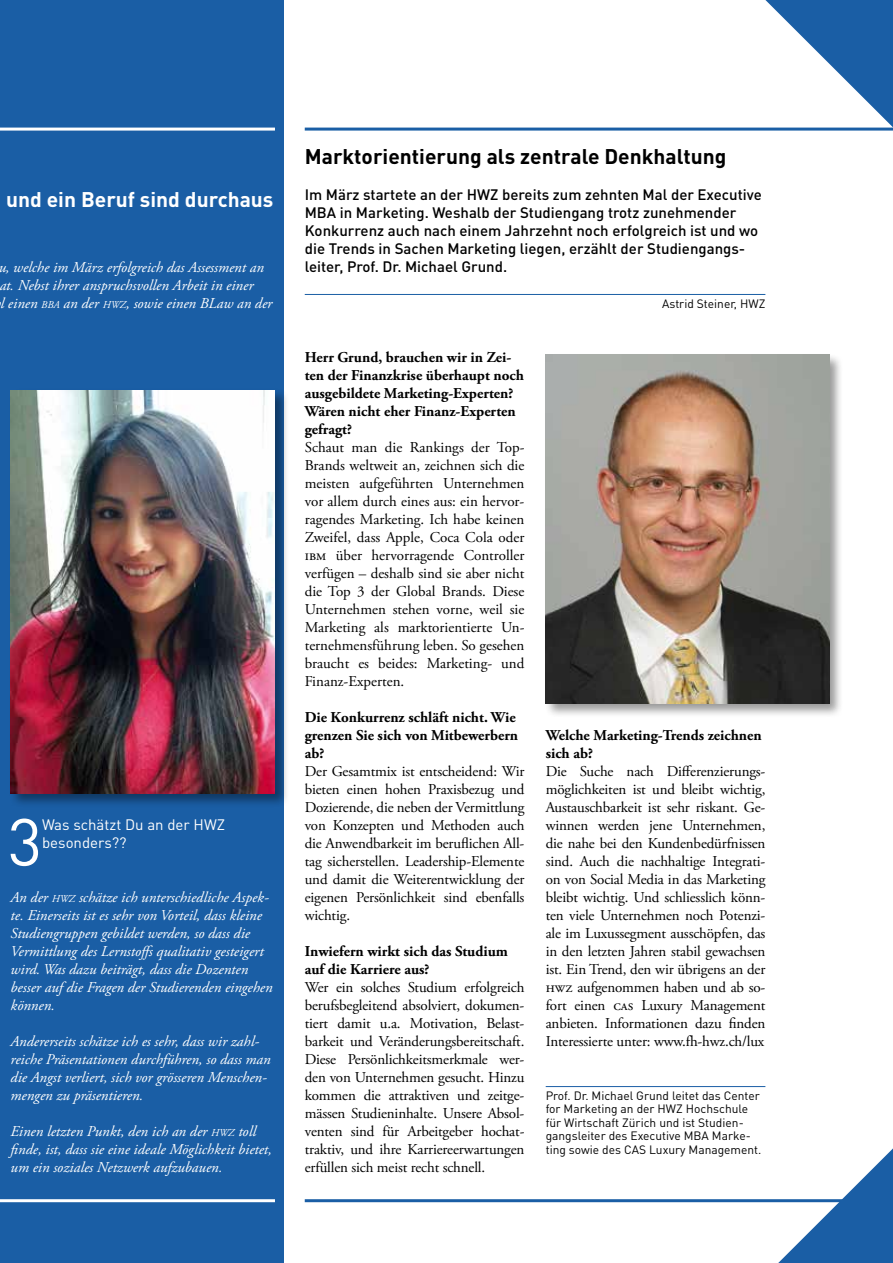
<style>
.page{position:relative;width:893px;height:1263px;background:#fff}
.page>*{position:absolute;margin:0;border:0;box-sizing:border-box;transform-origin:0 0}
.t1{font:65.55px "DIN Pro";color:#fff}
.t2{font:700 21px "DIN Pro";color:#000}
.t3{font:700 21px "DIN Pro";color:#fff}
.t4{font:15px/18px "Adobe Garamond Pro";letter-spacing:-.01em;color:#000;text-align:justify}
.t5{font:italic 15px/18px "Adobe Garamond Pro";color:#fff}
.t6{font:700 15px/18px "Adobe Garamond Pro";color:#000}
.t7{font:500 15px/18px "DIN Pro";color:#000}
.t8{font:15px/18px "DIN Pro";color:#fff}
.t9{font:12px/13.5px "DIN Pro";color:#000}
.s1{font-size:10.5px}
</style>
<div class="page">
<div style="left:0;top:0;width:283px;height:1263px;background:#1a5ea5"></div>
<svg style="left:765px;top:0;width:128px;height:127px"></svg>
<svg style="left:778px;top:1148px;width:115px;height:115px"></svg>
<hr style="left:305px;top:1199px;width:588px;height:3px;background:#1a5ea5">
<hr style="left:305px;top:128px;width:588px;height:3px;background:#1a5ea5">
<hr style="left:546px;top:1086px;width:219px;height:1px;background:#1a5ea5">
<hr style="left:305px;top:294px;width:460px;height:1px;background:#1a5ea5">
<div style="left:9px;top:388px;width:281px;height:420px;background:#000;opacity:.4"></div>
<img style="left:11px;top:390px;width:264px;height:404px">
<hr style="left:0;top:1199px;width:275px;height:3px;background:#fff">
<hr style="left:0;top:128px;width:275px;height:3px;background:#fff">
<div style="left:544px;top:353px;width:299px;height:365px;background:#000;opacity:.4"></div>
<img style="left:546px;top:355px;width:283px;height:349px">
<h2 class="t3" style="left:6px;top:185px;width:269px">und ein Beruf sind durchaus</h2>
<p class="t5" style="left:-2px;top:258px;width:275px">u, welche im März erfolgreich das Assessment an at. Nebst ihrer anspruchsvollen Arbeit in einer<br>l einen <span class="s1">BBA</span> an der <span class="s1">HWZ</span>, sowie einen BLaw an der</p>
<h1 class="t1" style="left:8px;top:797px;width:36px">3</h1>
<p class="t8" style="left:42px;top:815px;width:185px">Was schätzt Du an der HWZ besonders??</p>
<p class="t5" style="left:11px;top:888px;width:263px">An der <span class="s1">HWZ</span> schätze ich unterschiedliche Aspek&shy;te. Einerseits ist es sehr von Vorteil, dass kleine Studiengruppen gebildet werden, so dass die Vermittlung des Lernstoffs qualitativ gesteigert wird. Was dazu beiträgt, dass die Dozenten besser auf die Fragen der Studierenden eingehen können.</p>
<p class="t5" style="left:11px;top:1032px;width:262px">Andererseits schätze ich es sehr, dass wir zahl&shy;reiche Präsentationen durchführen, so dass man die Angst verliert, sich vor grösseren Menschen&shy;mengen zu präsentieren.</p>
<p class="t5" style="left:11px;top:1122px;width:263px">Einen letzten Punkt, den ich an der <span class="s1">HWZ</span> toll finde, ist, dass sie eine ideale Möglichkeit bietet, um ein soziales Netzwerk aufzubauen.</p>
<h2 class="t2" style="left:305px;top:142px;width:423px">Marktorientierung als zentrale Denkhaltung</h2>
<p class="t7" style="left:305px;top:185px;width:459px">Im März startete an der HWZ bereits zum zehnten Mal der Executive MBA in Marketing. Weshalb der Studiengang trotz zunehmender Konkurrenz auch nach einem Jahrzehnt noch erfolgreich ist und wo die Trends in Sachen Marketing liegen, erzählt der Studiengangs&shy;leiter, Prof. Dr. Michael Grund.</p>
<p class="t9" style="left:662px;top:296px;width:105px">Astrid Steiner, HWZ</p>
<p class="t6" style="left:305px;top:348px;width:221px">Herr Grund, brauchen wir in Zei&shy;ten der Finanzkrise überhaupt noch ausgebildete Marketing-Experten?<br>Wären nicht eher Finanz-Experten gefragt?</p>
<p class="t4" style="left:305px;top:438px;width:221px">Schaut man die Rankings der Top-Brands weltweit an, zeichnen sich die meisten aufgeführten Unternehmen vor allem durch eines aus: ein hervor&shy;ragendes Marketing. Ich habe keinen Zweifel, dass Apple, Coca Cola oder ibm über hervorragende Controller verfügen – deshalb sind sie aber nicht die Top 3 der Global Brands. Diese Unternehmen stehen vorne, weil sie Marketing als marktorientierte Un&shy;ternehmensführung leben. So gesehen braucht es beides: Marketing- und Finanz-Experten.</p>
<p class="t6" style="left:305px;top:708px;width:215px">Die Konkurrenz schläft nicht. Wie grenzen Sie sich von Mitbewerbern ab?</p>
<p class="t4" style="left:305px;top:762px;width:221px">Der Gesamtmix ist entscheidend: Wir bieten einen hohen Praxisbezug und Dozierende, die neben der Vermittlung von Konzepten und Methoden auch die Anwendbarkeit im beruflichen All&shy;tag sicherstellen. Leadership-Elemente und damit die Weiterentwicklung der eigenen Persönlichkeit sind ebenfalls wichtig.</p>
<p class="t6" style="left:305px;top:942px;width:205px">Inwiefern wirkt sich das Studium auf die Karriere aus?</p>
<p class="t4" style="left:305px;top:978px;width:221px">Wer ein solches Studium erfolgreich berufsbegleitend absolviert, dokumen&shy;tiert damit u.a. Motivation, Belast&shy;barkeit und Veränderungsbereitschaft.<br>Diese Persönlichkeitsmerkmale wer&shy;den von Unternehmen gesucht. Hinzu kommen die attraktiven und zeitge&shy;mässen Studieninhalte. Unsere Absol&shy;venten sind für Arbeitgeber hochat&shy;traktiv, und ihre Karriereerwartungen erfüllen sich meist recht schnell.</p>
<p class="t6" style="left:546px;top:726px;width:218px">Welche Marketing-Trends zeichnen sich ab?</p>
<p class="t4" style="left:546px;top:762px;width:221px">Die Suche nach Differenzierungs&shy;möglichkeiten ist und bleibt wichtig, Austauschbarkeit ist sehr riskant. Ge&shy;winnen werden jene Unternehmen, die nahe bei den Kundenbedürfnissen sind. Auch die nachhaltige Integrati&shy;on von Social Media in das Marketing bleibt wichtig. Und schliesslich könn&shy;ten viele Unternehmen noch Potenzi&shy;ale im Luxussegment ausschöpfen, das in den letzten Jahren stabil gewachsen ist. Ein Trend, den wir übrigens an der hwz aufgenommen haben und ab so&shy;fort einen cas Luxury Management anbieten. Informationen dazu finden Interessierte unter: www.fh-hwz.ch/lux</p>
<p class="t9" style="left:546px;top:1088px;width:217px">Prof. Dr. Michael Grund leitet das Center for Marketing an der HWZ Hochschule für Wirtschaft Zürich und ist Studien&shy;gangsleiter des Executive MBA Marke&shy;ting sowie des CAS Luxury Management.</p>
</div>
